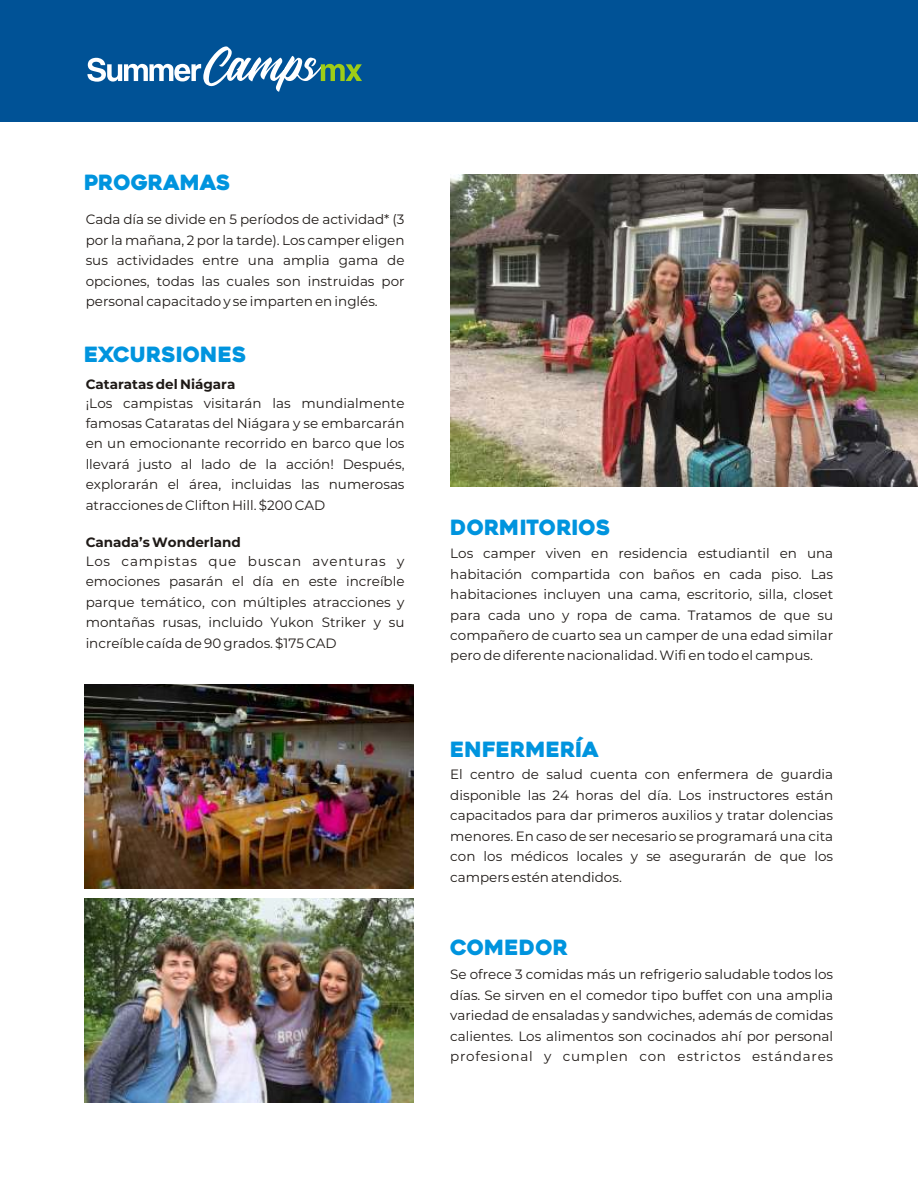
<style>
.page{position:relative;width:918px;height:1188px;background:#fff}
.page>*{position:absolute;margin:0;border:0;box-sizing:border-box;transform-origin:0 0}
.t1{font:21px "Heavitas";color:#0094de}
.t2{font:13.5px/20.5px "Montserrat";color:#1f1a17;text-align:justify}
.t3{font:700 13.5px "Montserrat";color:#1f1a17}
</style>
<div class="page">
<img style="left:84px;top:899px;width:329px;height:204px">
<div style="left:0;top:0;width:918px;height:122px;background:#005296"></div>
<svg style="left:87px;top:46px;width:275px;height:46px"></svg>
<img style="left:84px;top:684px;width:329px;height:205px">
<img style="left:450px;top:175px;width:468px;height:312px">
<h1 class="t1" style="left:84px;top:175px;width:148px">PROGRAMAS</h1>
<p class="t2" style="left:86px;top:209px;width:320px">Cada día se divide en 5 períodos de actividad* (3 por la mañana, 2 por la tarde). Los camper eligen sus actividades entre una amplia gama de opciones, todas las cuales son instruidas por personal capacitado y se imparten en inglés.</p>
<h1 class="t1" style="left:84px;top:346px;width:164px">EXCURSIONES</h1>
<p class="t3" style="left:86px;top:376px;width:151px">Cataratas del Niágara</p>
<p class="t2" style="left:86px;top:392px;width:320px">¡Los campistas visitarán las mundialmente famosas Cataratas del Niágara y se embarcarán en un emocionante recorrido en barco que los llevará justo al lado de la acción! Después, explorarán el área, incluidas las numerosas atracciones de Clifton Hill. $200 CAD</p>
<p class="t3" style="left:86px;top:534px;width:157px">Canada’s Wonderland</p>
<p class="t2" style="left:86px;top:551px;width:320px">Los campistas que buscan aventuras y emociones pasarán el día en este increíble parque temático, con múltiples atracciones y montañas rusas, incluido Yukon Striker y su increíble caída de 90 grados. $175 CAD</p>
<h1 class="t1" style="left:450px;top:519px;width:161px">DORMITORIOS</h1>
<p class="t2" style="left:450px;top:543px;width:384px">Los camper viven en residencia estudiantil en una habitación compartida con baños en cada piso. Las habitaciones incluyen una cama, escritorio, silla, closet para cada uno y ropa de cama. Tratamos de que su compañero de cuarto sea un camper de una edad similar pero de diferente nacionalidad. Wifi en todo el campus.</p>
<h1 class="t1" style="left:450px;top:741px;width:150px">ENFERMERÍA</h1>
<p class="t2" style="left:450px;top:764px;width:384px">El centro de salud cuenta con enfermera de guardia disponible las 24 horas del día. Los instructores están capacitados para dar primeros auxilios y tratar dolencias menores. En caso de ser necesario se programará una cita con los médicos locales y se asegurarán de que los campers estén atendidos.</p>
<h1 class="t1" style="left:450px;top:939px;width:119px">COMEDOR</h1>
<p class="t2" style="left:450px;top:964px;width:384px">Se ofrece 3 comidas más un refrigerio saludable todos los días. Se sirven en el comedor tipo buffet con una amplia variedad de ensaladas y sandwiches, además de comidas calientes. Los alimentos son cocinados ahí por personal profesional y cumplen con estrictos estándares</p>
</div>
